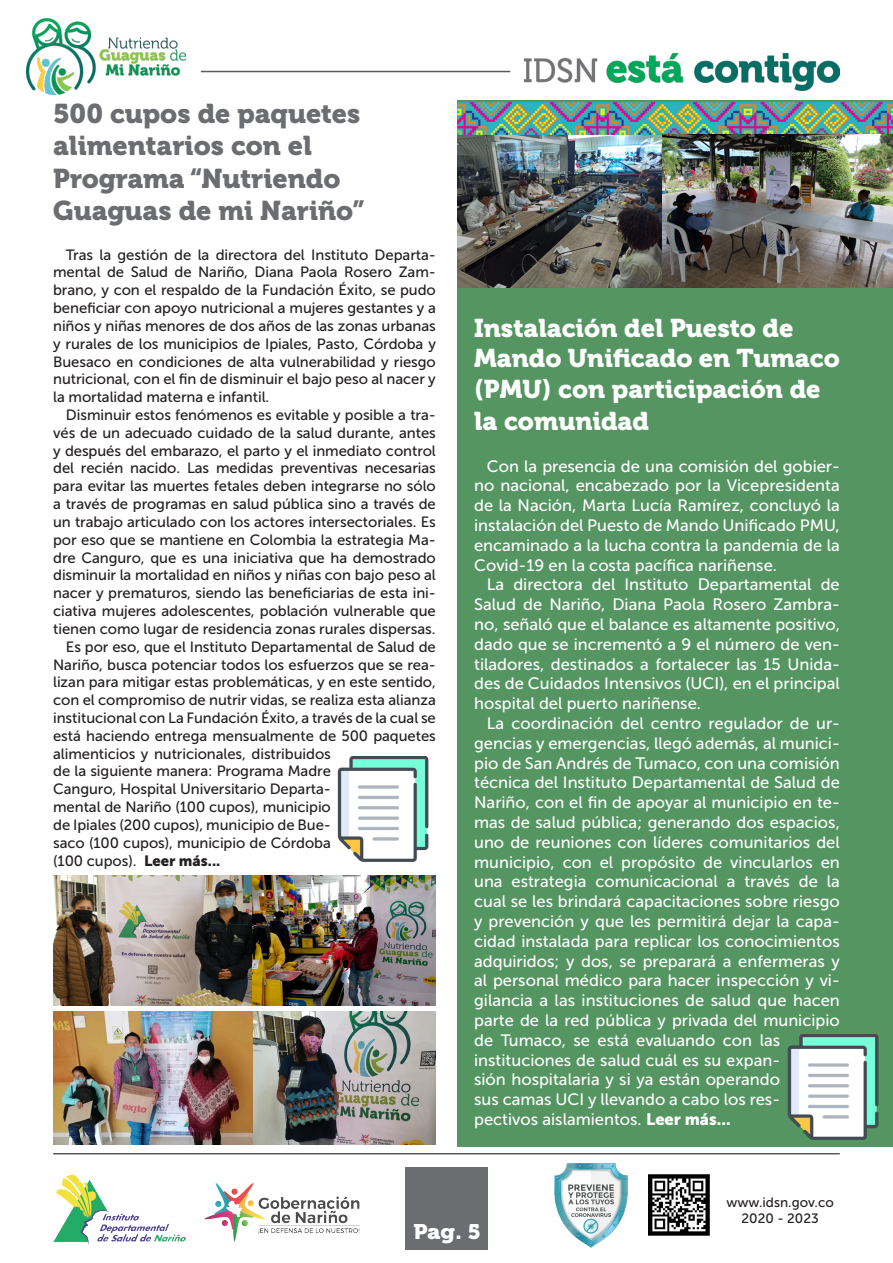
<style>
.page{position:relative;width:893px;height:1263px;background:#fff}
.page>*{position:absolute;margin:0;border:0;box-sizing:border-box;transform-origin:0 0}
.t1{font:27px/32.4px "Museo 900";color:#6c6d70}
.t2{font:25.5px/31.2px "Museo 900";color:#fff}
.t3{font:21px "Museo 900";color:#fff;scale:1.09 1}
.t4{font:16.5px/19.8px "Museo Sans 500";color:#fff;text-align:justify}
.t5{font:14.85px/17.9px "Museo Sans 500";letter-spacing:-.005em;color:#231f20;text-align:justify}
.t6{font:13.5px "Museo Sans 500";color:#231f20}
.s1{font-family:"Museo Sans 900"}
</style>
<div class="page">
<div style="left:457px;top:100px;width:436px;height:1046px;background:#549561"></div>
<hr style="left:53px;top:1153px;width:787px;height:1px;background:#5a5a5d">
<div style="left:405px;top:1167px;width:83px;height:82px;background:#6c6d70"></div>
<img style="left:457px;top:102px;width:436px;height:186px">
<img style="left:53px;top:876px;width:383px;height:129px">
<img style="left:27px;top:19px;width:158px;height:76px">
<img style="left:53px;top:1011px;width:383px;height:133px">
<img style="left:787px;top:1034px;width:92px;height:105px">
<hr style="left:201px;top:71px;width:309px;height:1px;background:#5a5a5d">
<img style="left:524px;top:53px;width:316px;height:37px">
<img style="left:337px;top:757px;width:92px;height:105px">
<img style="left:555px;top:1163px;width:73px;height:84px">
<img style="left:648px;top:1174px;width:61px;height:62px">
<img style="left:204px;top:1183px;width:156px;height:59px">
<img style="left:53px;top:1175px;width:132px;height:70px">
<p class="t1" style="left:53px;top:98px;width:313px">500 cupos de paquetes alimentarios con el<br>Programa “Nutriendo<br>Guaguas de mi Nariño”</p>
<p class="t5" style="left:53px;top:246px;width:384px;text-indent:13px">Tras la gestión de la directora del Instituto Departa&shy;mental de Salud de Nariño, Diana Paola Rosero Zam&shy;brano, y con el respaldo de la Fundación Éxito, se pudo beneficiar con apoyo nutricional a mujeres gestantes y a niños y niñas menores de dos años de las zonas urbanas y rurales de los municipios de Ipiales, Pasto, Córdoba y Buesaco en condiciones de alta vulnerabilidad y riesgo nutricional, con el fin de disminuir el bajo peso al nacer y la mortalidad materna e infantil.</p>
<p class="t5" style="left:53px;top:406px;width:384px;text-indent:13px">Disminuir estos fenómenos es evitable y posible a tra&shy;vés de un adecuado cuidado de la salud durante, antes y después del embarazo, el parto y el inmediato control del recién nacido. Las medidas preventivas necesarias para evitar las muertes fetales deben integrarse no sólo a través de programas en salud pública sino a través de un trabajo articulado con los actores intersectoriales. Es por eso que se mantiene en Colombia la estrategia Ma&shy;dre Canguro, que es una iniciativa que ha demostrado disminuir la mortalidad en niños y niñas con bajo peso al nacer y prematuros, siendo las beneficiarias de esta ini&shy;ciativa mujeres adolescentes, población vulnerable que tienen como lugar de residencia zonas rurales dispersas.</p>
<p class="t5" style="left:53px;top:638px;width:384px;text-align:left;text-indent:13px">Es por eso, que el Instituto Departamental de Salud de Nariño, busca potenciar todos los esfuerzos que se rea&shy;lizan para mitigar estas problemáticas, y en este sentido, con el compromiso de nutrir vidas, se realiza esta alianza institucional con La Fundación Éxito, a través de la cual se está haciendo entrega mensualmente de 500 paquetes alimenticios y nutricionales, distribuidos<br>de la siguiente manera: Programa Madre<br>Canguro, Hospital Universitario Departa-<br>mental de Nariño (100 cupos), municipio<br>de Ipiales (200 cupos), municipio de Bue-<br>saco (100 cupos), municipio de Córdoba<br>(100 cupos). <span class="s1">Leer más...</span></p>
<p class="t2" style="left:474px;top:312px;width:367px">Instalación del Puesto de<br>Mando Unificado en Tumaco (PMU) con participación de la comunidad</p>
<p class="t4" style="left:474px;top:456px;width:367px;text-indent:13px">Con la presencia de una comisión del gobier&shy;no nacional, encabezado por la Vicepresidenta de la Nación, Marta Lucía Ramírez, concluyó la instalación del Puesto de Mando Unificado PMU, encaminado a la lucha contra la pandemia de la Covid-19 en la costa pacífica nariñense.</p>
<p class="t4" style="left:474px;top:575px;width:367px;text-indent:13px">La directora del Instituto Departamental de Salud de Nariño, Diana Paola Rosero Zambra&shy;no, señaló que el balance es altamente positivo, dado que se incrementó a 9 el número de ven&shy;tiladores, destinados a fortalecer las 15 Unida&shy;des de Cuidados Intensivos (UCI), en el principal hospital del puerto nariñense.</p>
<p class="t4" style="left:474px;top:713px;width:367px;text-align:left;text-indent:13px">La coordinación del centro regulador de ur&shy;gencias y emergencias, llegó además, al munici&shy;pio de San Andrés de Tumaco, con una comisión técnica del Instituto Departamental de Salud de Nariño, con el fin de apoyar al municipio en te&shy;mas de salud pública; generando dos espacios, uno de reuniones con líderes comunitarios del municipio, con el propósito de vincularlos en una estrategia comunicacional a través de la cual se les brindará capacitaciones sobre riesgo y prevención y que les permitirá dejar la capa&shy;cidad instalada para replicar los conocimientos adquiridos; y dos, se preparará a enfermeras y al personal médico para hacer inspección y vi&shy;gilancia a las instituciones de salud que hacen parte de la red pública y privada del municipio de Tumaco, se está evaluando con las instituciones de salud cuál es su expan-<br>sión hospitalaria y si ya están operando<br>sus camas UCI y llevando a cabo los res&shy;pectivos aislamientos. <span class="s1">Leer más...</span></p>
<p class="t3" style="left:413px;top:1219px;width:63px">Pag. 5</p>
<p class="t6" style="left:726px;top:1195px;width:109px">www.idsn.gov.co</p>
<p class="t6" style="left:741px;top:1211px;width:79px">2020 - 2023</p>
</div>
